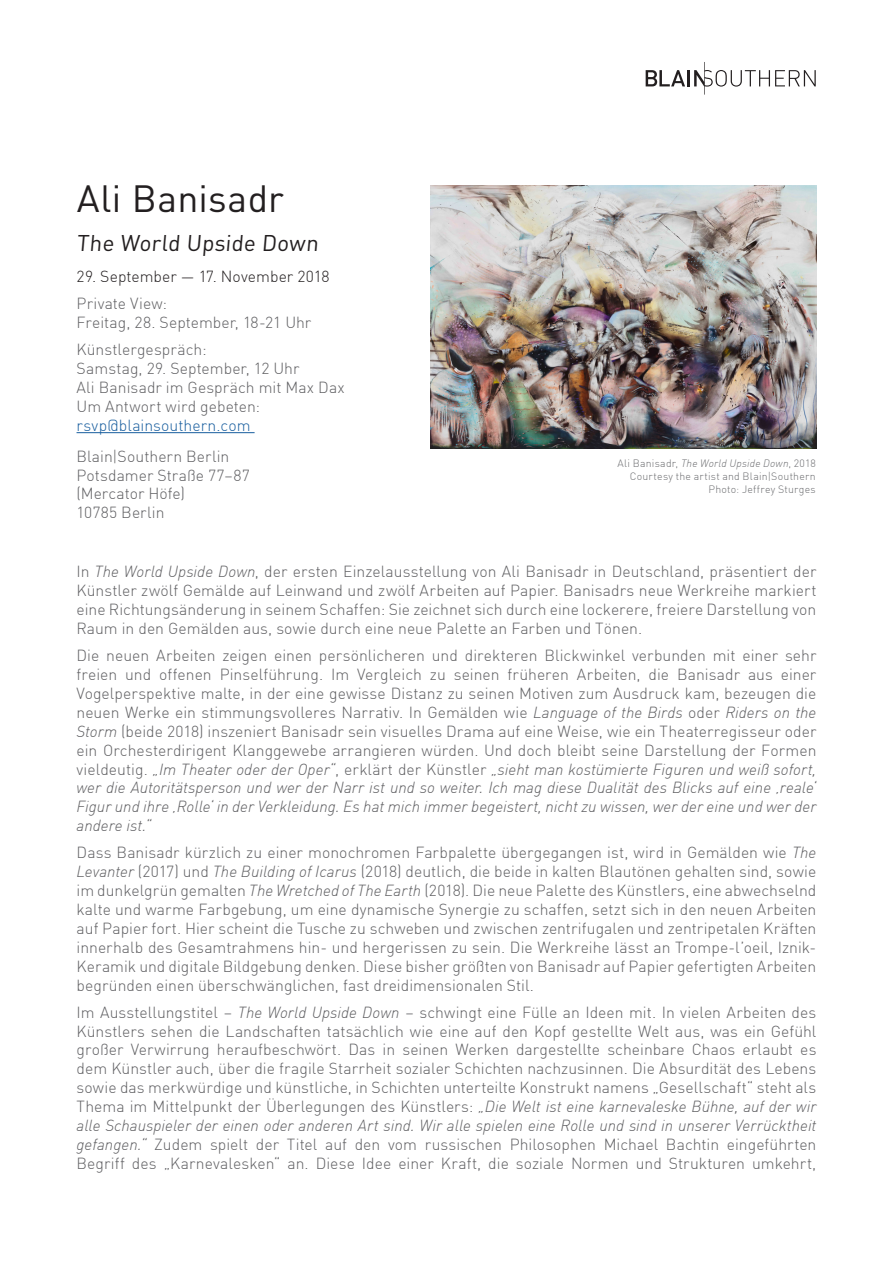
<style>
.page{position:relative;width:893px;height:1263px;background:#fff}
.page>*{position:absolute;margin:0;border:0;box-sizing:border-box;transform-origin:0 0}
.t1{font:37.5px "DIN Pro";letter-spacing:.01em;color:#231f20}
.t2{font:22.5px "DIN Pro";color:#231f20}
.t3{font:300 15.75px/18.9px "DIN Offc Pro";color:#5f5f62;text-align:justify}
.t4{font:300 15.75px "DIN Offc Pro";color:#231f20}
.t5{font:300 15.75px "DIN Offc Pro";letter-spacing:.005em;color:#175d9e}
.t6{font:300 10.5px "DIN Offc Pro";letter-spacing:.025em;color:#6c6d70}
.t7{font:italic 300 10.5px "DIN Offc Pro";letter-spacing:.02em;color:#6c6d70}
.s1{font-style:normal}
.s2{font-style:italic}
</style>
<div class="page">
<img style="left:430px;top:186px;width:387px;height:263px">
<hr style="left:77px;top:432px;width:178px;height:1px;background:#175d9e">
<svg style="left:646px;top:70px;width:39px;height:16px"></svg>
<hr style="left:687px;top:70px;width:3px;height:16px;background:#231f20">
<svg style="left:694px;top:62px;width:122px;height:33px"></svg>
<p class="t1" style="left:77px;top:169px;width:209px">Ali Banisadr</p>
<p class="t2" style="left:77px;top:225px;width:246px">The World Upside Down</p>
<p class="t4" style="left:77px;top:265px;width:254px">29. September — 17. November 2018</p>
<p class="t3" style="left:77px;top:293px;width:92px">Private View:</p>
<p class="t3" style="left:77px;top:312px;width:236px">Freitag, 28. September, 18-21 Uhr</p>
<p class="t3" style="left:77px;top:339px;width:132px">Künstlergespräch:</p>
<p class="t3" style="left:77px;top:358px;width:224px">Samstag, 29. September, 12 Uhr</p>
<p class="t3" style="left:77px;top:377px;width:270px">Ali Banisadr im Gespräch mit Max Dax</p>
<p class="t3" style="left:77px;top:396px;width:185px">Um Antwort wird gebeten:</p>
<p class="t5" style="left:77px;top:413px;width:176px">rsvp@blainsouthern.com</p>
<p class="t3" style="left:77px;top:446px;width:154px">Blain|Southern Berlin</p>
<p class="t3" style="left:77px;top:465px;width:175px">Potsdamer Straße 77–87</p>
<p class="t3" style="left:77px;top:483px;width:110px">(Mercator Höfe)</p>
<p class="t3" style="left:77px;top:502px;width:89px">10785 Berlin</p>
<p class="t7" style="left:617px;top:456px;width:200px"><span class="s1">Ali Banisadr,</span> The World Upside Down<span class="s1">, 2018</span></p>
<p class="t6" style="left:630px;top:468px;width:187px">Courtesy the artist and Blain|Southern</p>
<p class="t6" style="left:708px;top:481px;width:109px">Photo: Jeffrey Sturges</p>
<p class="t3" style="left:77px;top:561px;width:741px">In <span class="s2">The World Upside Down</span>, der ersten Einzelausstellung von Ali Banisadr in Deutschland, präsentiert der Künstler zwölf Gemälde auf Leinwand und zwölf Arbeiten auf Papier. Banisadrs neue Werkreihe markiert eine Richtungsänderung in seinem Schaffen: Sie zeichnet sich durch eine lockerere, freiere Darstellung von Raum in den Gemälden aus, sowie durch eine neue Palette an Farben und Tönen.</p>
<p class="t3" style="left:77px;top:645px;width:741px">Die neuen Arbeiten zeigen einen persönlicheren und direkteren Blickwinkel verbunden mit einer sehr freien und offenen Pinselführung. Im Vergleich zu seinen früheren Arbeiten, die Banisadr aus einer Vogelperspektive malte, in der eine gewisse Distanz zu seinen Motiven zum Ausdruck kam, bezeugen die neuen Werke ein stimmungsvolleres Narrativ. In Gemälden wie <span class="s2">Language of the Birds</span> oder <span class="s2">Riders on the Storm</span> (beide 2018) inszeniert Banisadr sein visuelles Drama auf eine Weise, wie ein Theaterregisseur oder ein Orchesterdirigent Klanggewebe arrangieren würden. Und doch bleibt seine Darstellung der Formen vieldeutig. <span class="s2">„Im Theater oder der Oper“</span>, erklärt der Künstler <span class="s2">„sieht man kostümierte Figuren und weiß sofort, wer die Autoritätsperson und wer der Narr ist und so weiter. Ich mag diese Dualität des Blicks auf eine ‚reale‘ Figur und ihre ‚Rolle‘ in der Verkleidung. Es hat mich immer begeistert, nicht zu wissen, wer der eine und wer der andere ist.“</span></p>
<p class="t3" style="left:77px;top:842px;width:741px">Dass Banisadr kürzlich zu einer monochromen Farbpalette übergegangen ist, wird in Gemälden wie <span class="s2">The Levanter</span> (2017) und <span class="s2">The Building of Icarus</span> (2018) deutlich, die beide in kalten Blautönen gehalten sind, sowie im dunkelgrün gemalten <span class="s2">The Wretched of The Earth</span> (2018). Die neue Palette des Künstlers, eine abwechselnd kalte und warme Farbgebung, um eine dynamische Synergie zu schaffen, setzt sich in den neuen Arbeiten auf Papier fort. Hier scheint die Tusche zu schweben und zwischen zentrifugalen und zentripetalen Kräften innerhalb des Gesamtrahmens hin- und hergerissen zu sein. Die Werkreihe lässt an Trompe-l’oeil, Iznik-Keramik und digitale Bildgebung denken. Diese bisher größten von Banisadr auf Papier gefertigten Arbeiten begründen einen überschwänglichen, fast dreidimensionalen Stil.</p>
<p class="t3" style="left:77px;top:1001px;width:741px">Im Ausstellungstitel – <span class="s2">The World Upside Down</span> – schwingt eine Fülle an Ideen mit. In vielen Arbeiten des Künstlers sehen die Landschaften tatsächlich wie eine auf den Kopf gestellte Welt aus, was ein Gefühl großer Verwirrung heraufbeschwört. Das in seinen Werken dargestellte scheinbare Chaos erlaubt es dem Künstler auch, über die fragile Starrheit sozialer Schichten nachzusinnen. Die Absurdität des Lebens sowie das merkwürdige und künstliche, in Schichten unterteilte Konstrukt namens „Gesellschaft“ steht als Thema im Mittelpunkt der Überlegungen des Künstlers: <span class="s2">„Die Welt ist eine karnevaleske Bühne, auf der wir alle Schauspieler der einen oder anderen Art sind. Wir alle spielen eine Rolle und sind in unserer Verrücktheit gefangen.“</span> Zudem spielt der Titel auf den vom russischen Philosophen Michael Bachtin eingeführten Begriff des „Karnevalesken“ an. Diese Idee einer Kraft, die soziale Normen und Strukturen umkehrt,</p>
</div>
